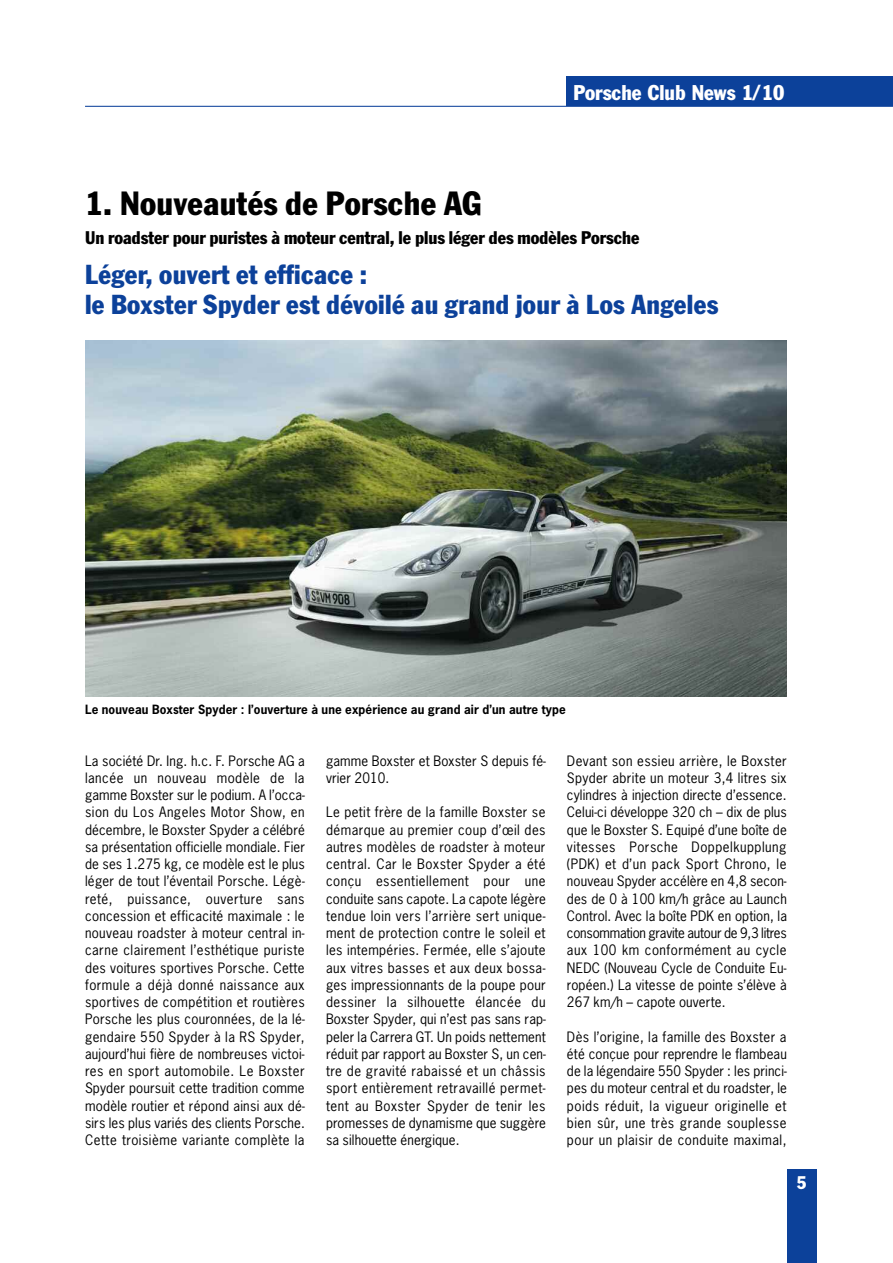
<style>
.page{position:relative;width:893px;height:1263px;background:#fff}
.page>*{position:absolute;margin:0;border:0;box-sizing:border-box;transform-origin:0 0}
.t1{font:condensed 33px "Franklin Gothic";letter-spacing:.01em;color:#000}
.t2{font:condensed 27px/29.2px "Franklin Gothic";letter-spacing:.015em;color:#0c419a}
.t3{font:condensed 21px "Franklin Gothic";color:#fff}
.t4{font:condensed 18px "Franklin Gothic";color:#000}
.t5{font:condensed 18px "Franklin Gothic";color:#fff}
.t6{font:13.5px/17.2px "News Gothic";letter-spacing:.01em;color:#000;text-align:justify}
.t7{font:700 12px "News Gothic";letter-spacing:.01em;color:#000}
</style>
<div class="page">
<div style="left:567px;top:77px;width:326px;height:29px;background:#0c419a"></div>
<div style="left:787px;top:1169px;width:29px;height:94px;background:#0c419a"></div>
<hr style="left:85px;top:106px;width:808px;height:1px;background:#0c419a">
<img style="left:85px;top:340px;width:702px;height:356px">
<h1 class="t1" style="left:85px;top:191px;width:398px">1. Nouveautés de Porsche AG</h1>
<h3 class="t3" style="left:573px;top:85px;width:212px">Porsche Club News 1/10</h3>
<h3 class="t4" style="left:85px;top:231px;width:556px">Un roadster pour puristes à moteur central, le plus léger des modèles Porsche</h3>
<h2 class="t2" style="left:85px;top:262px;width:635px">Léger, ouvert et efficace :<br>le Boxster Spyder est dévoilé au grand jour à Los Angeles</h2>
<p class="t7" style="left:85px;top:703px;width:482px">Le nouveau Boxster Spyder : l’ouverture à une expérience au grand air d’un autre type</p>
<p class="t6" style="left:85px;top:752px;width:221px">La société Dr. Ing. h.c. F. Porsche AG a lancée un nouveau modèle de la gamme Boxster sur le podium. A l’occa&shy;sion du Los Angeles Motor Show, en décembre, le Boxster Spyder a célébré sa présentation officielle mondiale. Fier de ses 1.275 kg, ce modèle est le plus léger de tout l’éventail Porsche. Légè&shy;reté, puissance, ouverture sans concession et efficacité maximale : le nouveau roadster à moteur central in&shy;carne clairement l’esthétique puriste des voitures sportives Porsche. Cette formule a déjà donné naissance aux sportives de compétition et routières Porsche les plus couronnées, de la lé&shy;gendaire 550 Spyder à la RS Spyder, aujourd’hui fière de nombreuses victoi&shy;res en sport automobile. Le Boxster Spyder poursuit cette tradition comme modèle routier et répond ainsi aux dé&shy;sirs les plus variés des clients Porsche.<br>Cette troisième variante complète la</p>
<p class="t6" style="left:567px;top:752px;width:221px">Devant son essieu arrière, le Boxster Spyder abrite un moteur 3,4 litres six cylindres à injection directe d’essence.<br>Celui-ci développe 320 ch – dix de plus que le Boxster S. Equipé d’une boîte de vitesses Porsche Doppelkupplung (PDK) et d’un pack Sport Chrono, le nouveau Spyder accélère en 4,8 secon&shy;des de 0 à 100 km/h grâce au Launch Control. Avec la boîte PDK en option, la consommation gravite autour de 9,3 litres aux 100 km conformément au cycle NEDC (Nouveau Cycle de Conduite Eu&shy;ropéen.) La vitesse de pointe s’élève à 267 km/h – capote ouverte.</p>
<p class="t6" style="left:326px;top:752px;width:221px">gamme Boxster et Boxster S depuis fé&shy;vrier 2010.</p>
<p class="t6" style="left:326px;top:804px;width:221px">Le petit frère de la famille Boxster se démarque au premier coup d’œil des autres modèles de roadster à moteur central. Car le Boxster Spyder a été conçu essentiellement pour une conduite sans capote. La capote légère tendue loin vers l’arrière sert unique&shy;ment de protection contre le soleil et les intempéries. Fermée, elle s’ajoute aux vitres basses et aux deux bossa&shy;ges impressionnants de la poupe pour dessiner la silhouette élancée du Boxster Spyder, qui n’est pas sans rap&shy;peler la Carrera GT. Un poids nettement réduit par rapport au Boxster S, un cen&shy;tre de gravité rabaissé et un châssis sport entièrement retravaillé permet&shy;tent au Boxster Spyder de tenir les promesses de dynamisme que suggère sa silhouette énergique.</p>
<p class="t6" style="left:567px;top:1028px;width:221px">Dès l’origine, la famille des Boxster a été conçue pour reprendre le flambeau de la légendaire 550 Spyder : les princi&shy;pes du moteur central et du roadster, le poids réduit, la vigueur originelle et bien sûr, une très grande souplesse pour un plaisir de conduite maximal,</p>
<h3 class="t5" style="left:797px;top:1176px;width:11px">5</h3>
</div>
